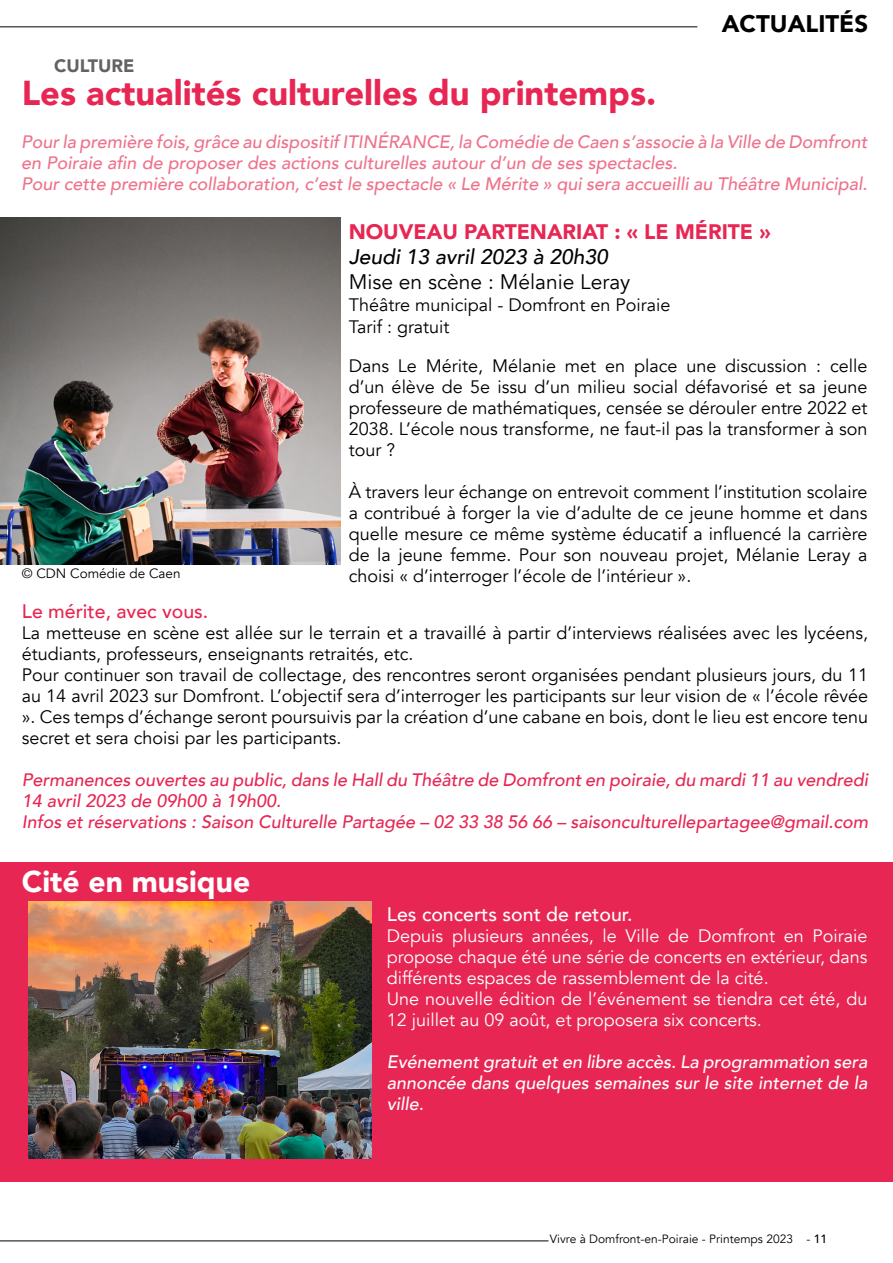
<style>
.page{position:relative;width:893px;height:1263px;background:#fff}
.page>*{position:absolute;margin:0;border:0;box-sizing:border-box;transform-origin:0 0}
.t1{font:900 34.5px "Avenir";color:#e72653}
.t2{font:900 30px "Avenir";color:#fff}
.t3{font:900 24px "Avenir";color:#000}
.t4{font:900 21px "Avenir";color:#e72653}
.t5{font:21px "Avenir";color:#000}
.t6{font:italic 500 21px "Avenir";color:#000}
.t7{font:500 19.5px "Avenir";color:#fff}
.t8{font:500 19.5px "Avenir";color:#e72653}
.t9{font:18px/21px "Avenir";color:#000;text-align:justify}
.t10{font:italic 500 18px/21px "Avenir";color:#ee728b}
.t11{font:18px/21px "Avenir";color:#fff}
.t12{font:italic 500 18px/21px "Avenir";color:#e72653}
.t13{font:italic 500 18px/21px "Avenir";color:#fff;text-align:justify}
.t14{font:900 18px "Avenir";color:#646363}
.t15{font:13.5px "Avenir";color:#000}
.t16{font:12px "Avenir";color:#000}
.s1{font-weight:500}
</style>
<div class="page">
<hr style="left:0;top:1240px;width:549px;height:1px;background:#000">
<hr style="left:0;top:27px;width:697px;height:1px;background:#000">
<div style="left:0;top:862px;width:892px;height:319px;background:#e72653"></div>
<img style="left:0;top:218px;width:340px;height:347px">
<img style="left:28px;top:901px;width:343px;height:257px">
<p class="t14" style="left:54px;top:50px;width:82px">CULTURE</p>
<h1 class="t1" style="left:22px;top:64px;width:636px">Les actualités culturelles du printemps.</h1>
<h3 class="t3" style="left:722px;top:3px;width:148px">ACTUALITÉS</h3>
<p class="t10" style="left:21px;top:131px;width:848px">Pour la première fois, grâce au dispositif ITINÉRANCE, la Comédie de Caen s’associe à la Ville de Domfront en Poiraie afin de proposer des actions culturelles autour d’un de ses spectacles.<br>Pour cette première collaboration, c’est le spectacle « Le Mérite » qui sera accueilli au Théâtre Municipal.</p>
<p class="t4" style="left:349px;top:214px;width:423px">NOUVEAU PARTENARIAT : « LE MÉRITE »</p>
<p class="t6" style="left:349px;top:244px;width:261px">Jeudi 13 avril 2023 à 20h30</p>
<p class="t5" style="left:349px;top:270px;width:283px">Mise en scène : Mélanie Leray</p>
<p class="t9" style="left:349px;top:294px;width:323px;line-height:21.6px">Théâtre municipal - Domfront en Poiraie<br>Tarif : gratuit</p>
<p class="t15" style="left:22px;top:566px;width:160px">© CDN Comédie de Caen</p>
<p class="t9" style="left:349px;top:356px;width:520px">Dans Le Mérite, Mélanie met en place une discussion : celle d’un élève de 5e issu d’un milieu social défavorisé et sa jeune professeure de mathématiques, censée se dérouler entre 2022 et 2038. L’école nous transforme, ne faut-il pas la transformer à son tour ?</p>
<p class="t9" style="left:349px;top:482px;width:520px">À travers leur échange on entrevoit comment l’institution scolaire a contribué à forger la vie d’adulte de ce jeune homme et dans quelle mesure ce même système éducatif a influencé la carrière de la jeune femme. Pour son nouveau projet, Mélanie Leray a choisi « d’interroger l’école de l’intérieur ».</p>
<p class="t8" style="left:22px;top:594px;width:188px">Le mérite, avec vous.</p>
<p class="t9" style="left:22px;top:623px;width:848px;text-align:left">La metteuse en scène est allée sur le terrain et a travaillé à partir d’interviews réalisées avec les lycéens, étudiants, professeurs, enseignants retraités, etc.<br>Pour continuer son travail de collectage, des rencontres seront organisées pendant plusieurs jours, du 11 au 14 avril 2023 sur Domfront. L’objectif sera d’interroger les participants sur leur vision de « l’école rêvée ». Ces temps d’échange seront poursuivis par la création d’une cabane en bois, dont le lieu est encore tenu secret et sera choisi par les participants.</p>
<p class="t12" style="left:22px;top:770px;width:848px">Permanences ouvertes au public, dans le Hall du Théâtre de Domfront en poiraie, du mardi 11 au vendredi<br>14 avril 2023 de 09h00 à 19h00.<br>Infos et réservations : Saison Culturelle Partagée – 02 33 38 56 66 – saisonculturellepartagee@gmail.com</p>
<h2 class="t2" style="left:22px;top:856px;width:230px">Cité en musique</h2>
<p class="t7" style="left:387px;top:897px;width:247px">Les concerts sont de retour.</p>
<p class="t11" style="left:387px;top:925px;width:482px">Depuis plusieurs années, le Ville de Domfront en Poiraie propose chaque été une série de concerts en extérieur, dans différents espaces de rassemblement de la cité.<br>Une nouvelle édition de l’événement se tiendra cet été, du 12 juillet au 09 août, et proposera six concerts.</p>
<p class="t13" style="left:387px;top:1051px;width:482px">Evénement gratuit et en libre accès. La programmation sera annoncée dans quelques semaines sur le site internet de la ville.</p>
<p class="t16" style="left:550px;top:1231px;width:279px">Vivre à Domfront-en-Poiraie - Printemps 2023 - <span class="s1">11</span></p>
</div>
